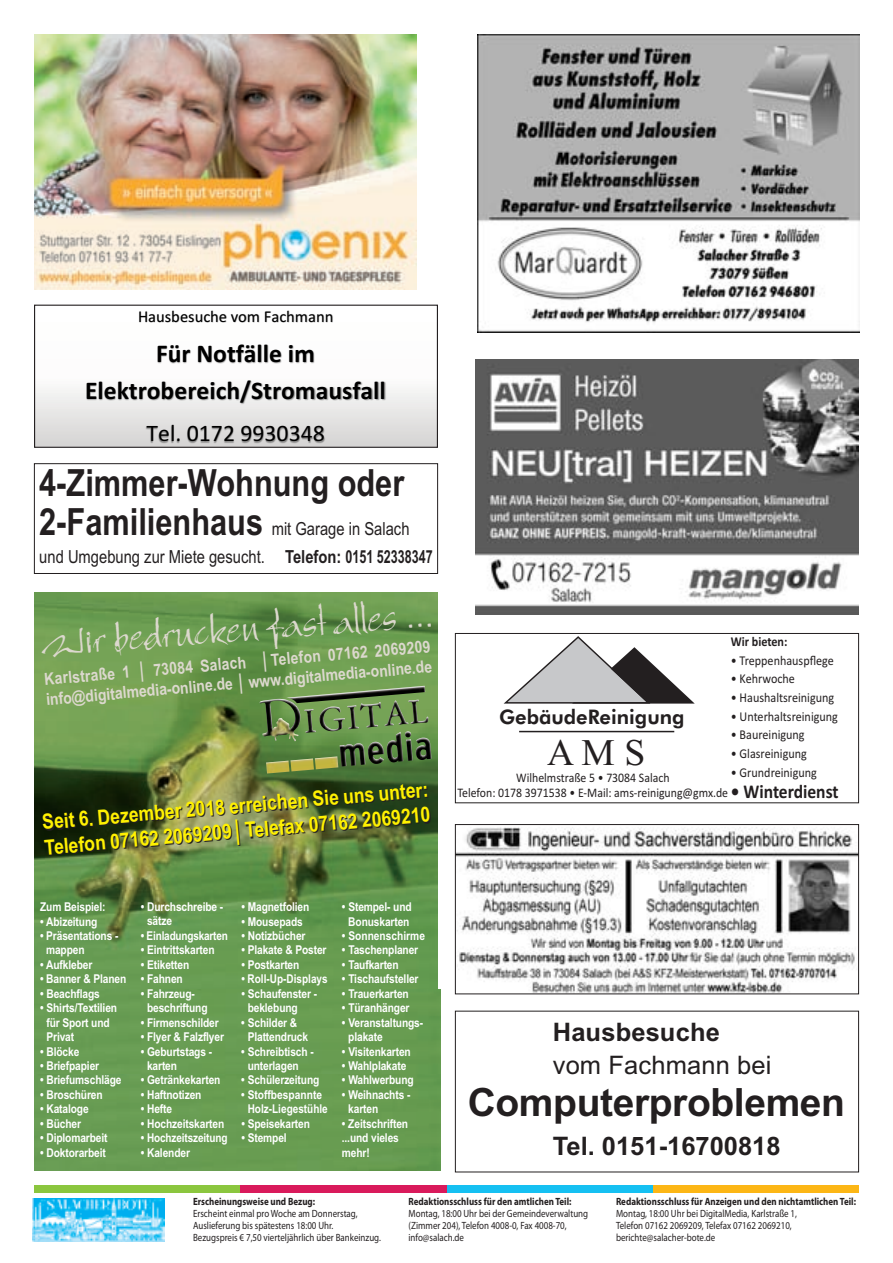
<style>
.page{position:relative;width:893px;height:1263px;background:#fff}
.page>*{position:absolute;margin:0;border:0;box-sizing:border-box;transform-origin:0 0}
.t1{font:40.05px "Bergell Let Plain";color:#dcd8ce}
.t2{font:700 39px "Arial";letter-spacing:-.01em;color:#231f20}
.t3{font:700 37.5px "Arial Narrow";color:#231f20}
.t4{font:37.5px "Times New Roman";color:#231f20}
.t5{font:700 25.65px/36.6px "Calibri";color:#000;text-align:center}
.t6{font:700 25.5px "Arial";color:#231f20}
.t7{font:25.5px "Arial";letter-spacing:.005em;color:#231f20}
.t8{font:23.85px "Calibri";color:#000}
.t9{font:700 21px/25.2px "Arial Narrow";color:#fff101}
.t10{font:800 20.1px "Futura BT";color:#231f20}
.t11{font:700 19.5px "Calibri";color:#231f20;scale:.9 1}
.t12{font:18px/27.6px "Arial Narrow";color:#231f20}
.t13{font:700 16.8px/20.1px "Arial Narrow";color:#dcd8ce}
.t14{font:16.5px "Calibri";color:#000}
.t15{font:13.5px "Calibri";color:#231f20;scale:.9 1}
.t16{font:700 13.5px "Calibri";color:#231f20;scale:.9 1}
.t17{font:13.2px/15px "Calibri";color:#231f20;text-align:center;scale:.9 1}
.t18{font:700 12.15px/14.4px "Arial Narrow";letter-spacing:-.01em;color:#fff}
.t19{font:10.5px/12px "Myriad Pro";color:#231f20;scale:.85 1}
.t20{font:700 10.5px "Myriad Pro";color:#231f20;scale:.85 1}
.s1{font-weight:700;font-size:37.5px}
.s2{font-weight:700}
</style>
<div class="page">
<img style="left:34px;top:35px;width:383px;height:254px">
<svg style="left:36px;top:388px;width:400px;height:58px;background:#dfdede"></svg>
<img style="left:139px;top:310px;width:194px;height:13px">
<img style="left:157px;top:344px;width:158px;height:20px">
<img style="left:68px;top:380px;width:351px;height:43px">
<img style="left:131px;top:410px;width:224px;height:35px">
<div style="left:34px;top:305px;width:404px;height:143px;border:1px solid #231f20"></div>
<svg style="left:504px;top:636px;width:191px;height:68px"></svg>
<hr style="left:519px;top:731px;width:155px;height:1px;background:#231f20">
<div style="left:455px;top:633px;width:404px;height:170px;border:1px solid #231f20"></div>
<div style="left:34px;top:463px;width:404px;height:111px;border:1px solid #231f20"></div>
<img style="left:478px;top:35px;width:382px;height:298px">
<img style="left:476px;top:360px;width:382px;height:255px">
<img style="left:457px;top:827px;width:400px;height:165px">
<div style="left:455px;top:824px;width:404px;height:170px;border:1px solid #231f20"></div>
<img style="left:34px;top:592px;width:404px;height:398px">
<div style="left:34px;top:990px;width:406px;height:85px;background:#689c52"></div>
<div style="left:34px;top:1075px;width:406px;height:96px;background:#689c52"></div>
<img style="left:260px;top:699px;width:37px;height:8px">
<div style="left:34px;top:1185px;width:207px;height:8px;background:#8bc63e"></div>
<div style="left:240px;top:1185px;width:208px;height:8px;background:#d91a5b"></div>
<div style="left:447px;top:1185px;width:208px;height:8px;background:#15c0f2"></div>
<div style="left:654px;top:1185px;width:205px;height:8px;background:#fcb615"></div>
<img style="left:33px;top:1198px;width:132px;height:43px">
<h3 class="t14" style="left:138px;top:306px;width:197px">Hausbesuche vom Fachmann</h3>
<h3 class="t5" style="left:85px;top:335px;width:302px">Für Notfälle im<br>Elektrobereich/Stromausfall</h3>
<h3 class="t8" style="left:146px;top:418px;width:180px">Tel. 0172 9930348</h3>
<h3 class="t3" style="left:39px;top:461px;width:367px">4-Zimmer-Wohnung oder</h3>
<h3 class="t12" style="left:39px;top:515px;width:395px"><span class="s1">2-Familienhaus</span> mit Garage in Salach und Umgebung zur Miete gesucht. <span class="s2">Telefon: 0151 52338347</span></h3>
<h1 class="t1" style="left:40px;top:617px;width:394px;rotate:-4deg">Wir bedrucken fast alles ...</h1>
<h3 class="t13" style="left:44px;top:670px;width:389px;rotate:-5deg">Karlstraße 1 │ 73084 Salach │Telefon 07162 2069209 info@digitalmedia-online.de │www.digitalmedia-online.de</h3>
<h3 class="t9" style="left:41px;top:810px;width:389px;rotate:-5deg">Seit 6. Dezember 2018 erreichen Sie uns unter:<br>Telefon 07162 2069209│Telefax 07162 2069210</h3>
<p class="t18" style="left:40px;top:900px;width:67px">Zum Beispiel:</p>
<p class="t18" style="left:40px;top:914px;width:59px">• Abizeitung</p>
<p class="t18" style="left:46px;top:928px;width:74px;text-indent:-6px">• Präsentations - mappen</p>
<p class="t18" style="left:40px;top:957px;width:54px">• Aufkleber</p>
<p class="t18" style="left:40px;top:972px;width:88px">• Banner &amp; Planen</p>
<p class="t18" style="left:40px;top:986px;width:61px">• Beachflags</p>
<p class="t18" style="left:46px;top:1001px;width:72px;text-indent:-6px">• Shirts/Textilien für Sport und<br>Privat</p>
<p class="t18" style="left:40px;top:1044px;width:41px">• Blöcke</p>
<p class="t18" style="left:40px;top:1058px;width:61px">• Briefpapier</p>
<p class="t18" style="left:40px;top:1073px;width:83px">• Briefumschläge</p>
<p class="t18" style="left:40px;top:1087px;width:64px">• Broschüren</p>
<p class="t18" style="left:40px;top:1102px;width:50px">• Kataloge</p>
<p class="t18" style="left:40px;top:1116px;width:43px">• Bücher</p>
<p class="t18" style="left:40px;top:1131px;width:69px">• Diplomarbeit</p>
<p class="t18" style="left:40px;top:1145px;width:67px">• Doktorarbeit</p>
<p class="t18" style="left:147px;top:900px;width:78px;text-indent:-6px">• Durchschreibe - sätze</p>
<p class="t18" style="left:141px;top:928px;width:89px">• Einladungskarten</p>
<p class="t18" style="left:141px;top:943px;width:75px">• Eintrittskarten</p>
<p class="t18" style="left:141px;top:957px;width:50px">• Etiketten</p>
<p class="t18" style="left:141px;top:972px;width:44px">• Fahnen</p>
<p class="t18" style="left:147px;top:986px;width:62px;text-indent:-6px">• Fahrzeug - beschriftung</p>
<p class="t18" style="left:141px;top:1015px;width:80px">• Firmenschilder</p>
<p class="t18" style="left:141px;top:1030px;width:85px">• Flyer &amp; Falzflyer</p>
<p class="t18" style="left:147px;top:1044px;width:67px;text-indent:-6px">• Geburtstags - karten</p>
<p class="t18" style="left:141px;top:1073px;width:81px">• Getränkekarten</p>
<p class="t18" style="left:141px;top:1087px;width:62px">• Haftnotizen</p>
<p class="t18" style="left:141px;top:1102px;width:33px">• Hefte</p>
<p class="t18" style="left:141px;top:1116px;width:85px">• Hochzeitskarten</p>
<p class="t18" style="left:141px;top:1131px;width:88px">• Hochzeitszeitung</p>
<p class="t18" style="left:141px;top:1145px;width:51px">• Kalender</p>
<p class="t18" style="left:241px;top:900px;width:70px">• Magnetfolien</p>
<p class="t18" style="left:241px;top:914px;width:63px">• Mousepads</p>
<p class="t18" style="left:241px;top:928px;width:66px">• Notizbücher</p>
<p class="t18" style="left:241px;top:943px;width:87px">• Plakate &amp; Poster</p>
<p class="t18" style="left:241px;top:957px;width:60px">• Postkarten</p>
<p class="t18" style="left:241px;top:972px;width:88px">• Roll-Up-Displays</p>
<p class="t18" style="left:248px;top:986px;width:71px;text-indent:-6px">• Schaufenster - beklebung</p>
<p class="t18" style="left:248px;top:1015px;width:62px;text-indent:-6px">• Schilder &amp;<br>Plattendruck</p>
<p class="t18" style="left:248px;top:1044px;width:68px;text-indent:-6px">• Schreibtisch - unterlagen</p>
<p class="t18" style="left:241px;top:1073px;width:80px">• Schülerzeitung</p>
<p class="t18" style="left:241px;top:1087px;width:88px;text-align:center">• Stoffbespannte<br>Holz-Liegestühle</p>
<p class="t18" style="left:241px;top:1116px;width:70px">• Speisekarten</p>
<p class="t18" style="left:241px;top:1131px;width:47px">• Stempel</p>
<p class="t18" style="left:342px;top:900px;width:71px;text-align:center">• Stempel- und<br>Bonuskarten</p>
<p class="t18" style="left:342px;top:928px;width:85px">• Sonnenschirme</p>
<p class="t18" style="left:342px;top:943px;width:78px">• Taschenplaner</p>
<p class="t18" style="left:342px;top:957px;width:58px">• Taufkarten</p>
<p class="t18" style="left:342px;top:972px;width:78px">• Tischaufsteller</p>
<p class="t18" style="left:342px;top:986px;width:68px">• Trauerkarten</p>
<p class="t18" style="left:342px;top:1001px;width:69px">• Türanhänger</p>
<p class="t18" style="left:348px;top:1015px;width:76px;text-indent:-6px">• Veranstaltungs&shy;plakate</p>
<p class="t18" style="left:342px;top:1044px;width:70px">• Visitenkarten</p>
<p class="t18" style="left:342px;top:1058px;width:66px">• Wahlplakate</p>
<p class="t18" style="left:342px;top:1073px;width:73px">• Wahlwerbung</p>
<p class="t18" style="left:348px;top:1087px;width:64px;text-indent:-6px">• Weihnachts - karten</p>
<p class="t18" style="left:342px;top:1116px;width:68px">• Zeitschriften ...und vieles mehr!</p>
<p class="t16" style="left:731px;top:634px;width:64px">Wir bieten:</p>
<p class="t15" style="left:731px;top:652px;width:116px">• Treppenhauspflege</p>
<p class="t15" style="left:731px;top:671px;width:73px">• Kehrwoche</p>
<p class="t15" style="left:731px;top:689px;width:116px">• Haushaltsreinigung</p>
<p class="t15" style="left:731px;top:708px;width:121px">• Unterhaltsreinigung</p>
<p class="t15" style="left:731px;top:727px;width:84px">• Baureinigung</p>
<p class="t15" style="left:731px;top:745px;width:86px">• Glasreinigung</p>
<p class="t15" style="left:731px;top:764px;width:97px">• Grundreinigung</p>
<h3 class="t11" style="left:731px;top:780px;width:121px">• Winterdienst</h3>
<h3 class="t10" style="left:499px;top:705px;width:187px">GebäudeReinigung</h3>
<h3 class="t4" style="left:547px;top:730px;width:99px">A M S</h3>
<p class="t17" style="left:458px;top:770px;width:302px">Wilhelmstraße 5 • 73084 Salach<br>Telefon: 0178 3971538 • E-Mail: ams-reinigung@gmx.de</p>
<h3 class="t6" style="left:553px;top:1018px;width:169px">Hausbesuche</h3>
<h3 class="t7" style="left:553px;top:1050px;width:220px">vom Fachmann bei</h3>
<h2 class="t2" style="left:468px;top:1080px;width:379px">Computerproblemen</h2>
<h3 class="t6" style="left:553px;top:1131px;width:229px">Tel. 0151-16700818</h3>
<p class="t20" style="left:193px;top:1197px;width:145px">Erscheinungsweise und Bezug:</p>
<p class="t19" style="left:193px;top:1208px;width:222px">Erscheint einmal pro Woche am Donnerstag,<br>Auslieferung bis spätestens 18:00 Uhr.<br>Bezugspreis € 7,50 vierteljährlich über Bankeinzug.</p>
<p class="t20" style="left:409px;top:1197px;width:193px">Redaktionsschluss für den amtlichen Teil:</p>
<p class="t19" style="left:409px;top:1208px;width:213px">Montag, 18:00 Uhr bei der Gemeinde verwaltung (Zimmer 204), Telefon 4008-0, Fax 4008-70, info@salach.de</p>
<p class="t20" style="left:616px;top:1197px;width:284px">Redaktionsschluss für Anzeigen und den nichtamtlichen Teil:</p>
<p class="t19" style="left:616px;top:1208px;width:214px">Montag, 18:00 Uhr bei DigitalMedia, Karlstraße 1,<br>Telefon 07162 2069209, Telefax 07162 2069210, berichte@salacher-bote.de</p>
</div>
